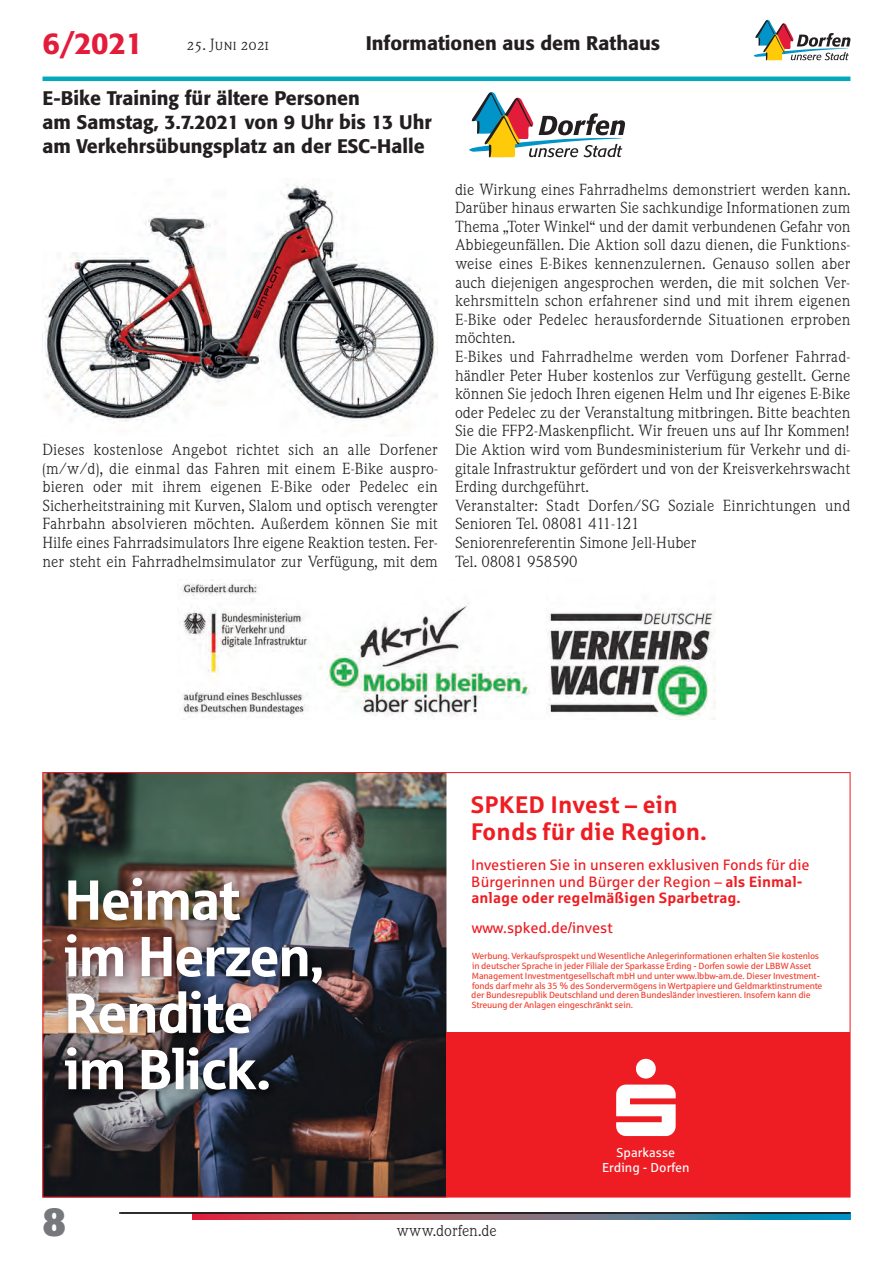
<style>
.page{position:relative;width:893px;height:1263px;background:#fff}
.page>*{position:absolute;margin:0;border:0;box-sizing:border-box;transform-origin:0 0}
.t1{font:56.55px/56.6px "Sparkasse Head";color:#fff}
.t2{font:700 40.5px "Formata";color:#76787b}
.t3{font:500 30px "Formata";color:#e41c3b}
.t4{font:700 24px/27px "Sparkasse Rg";color:#ee1d23}
.t5{font:500 19.5px/24px "Formata";color:#231f20}
.t6{font:15px/18.6px "Weidemann SB";color:#231f20;text-align:justify}
.t7{font:15px/16.5px "Sparkasse Rg";color:#ee1d23}
.t8{font:15px "Weidemann SB Caps";color:#231f20}
.t9{font:12.9px/15px "Sparkasse Rg";color:#fff;text-align:center}
.t10{font:9px/9.8px "Sparkasse Rg";letter-spacing:-.02em;color:#ef3e2e}
.s1{font-weight:700}
</style>
<div class="page">
<svg style="left:754px;top:20px;width:96px;height:40px"></svg>
<svg style="left:192px;top:1214px;width:658px;height:5px;background:#7c697d"></svg>
<hr style="left:119px;top:1212px;width:731px;height:2px;background:#231f20">
<hr style="left:43px;top:77px;width:807px;height:4px;background:#00aabc">
<img style="left:45px;top:178px;width:393px;height:248px">
<img style="left:45px;top:774px;width:401px;height:421px">
<div style="left:446px;top:1032px;width:404px;height:165px;background:#ee1d23"></div>
<img style="left:58px;top:871px;width:275px;height:230px">
<svg style="left:616px;top:1059px;width:60px;height:77px"></svg>
<svg style="left:469px;top:92px;width:156px;height:65px"></svg>
<img style="left:182px;top:579px;width:534px;height:141px">
<h3 class="t3" style="left:43px;top:30px;width:102px">6/2021</h3>
<p class="t8" style="left:187px;top:36px;width:84px">25. Juni 2021</p>
<h3 class="t5" style="left:366px;top:33px;width:296px">Informationen aus dem Rathaus</h3>
<h3 class="t5" style="left:43px;top:88px;width:391px">E-Bike Training für ältere Personen<br>am Samstag, 3.7.2021 von 9 Uhr bis 13 Uhr am Verkehrsübungsplatz an der ESC-Halle</h3>
<p class="t6" style="left:43px;top:440px;width:397px">Dieses kostenlose Angebot richtet sich an alle Dorfener (m/w/d), die einmal das Fahren mit einem E-Bike auspro - bieren oder mit ihrem eigenen E-Bike oder Pedelec ein Sicherheits training mit Kurven, Slalom und optisch verengter Fahrbahn absolvieren möchten. Außerdem können Sie mit Hilfe eines Fahrradsimulators Ihre eigene Reaktion testen. Fer&shy;ner steht ein Fahrradhelmsimulator zur Verfügung, mit dem</p>
<p class="t6" style="left:455px;top:180px;width:397px;text-align:left">die Wirkung eines Fahrradhelms demonstriert werden kann.<br>Darüber hinaus erwarten Sie sachkundige Informationen zum Thema „Toter Winkel“ und der damit verbundenen Gefahr von Abbiegeunfällen. Die Aktion soll dazu dienen, die Funktions&shy;weise eines E-Bikes kennenzulernen. Genauso sollen aber auch diejenigen angesprochen werden, die mit solchen Ver&shy;kehrsmitteln schon erfahrener sind und mit ihrem eigenen E-Bike oder Pedelec herausfordernde Situationen erproben möchten.<br>E-Bikes und Fahrradhelme werden vom Dorfener Fahrrad&shy;händler Peter Huber kostenlos zur Verfügung gestellt. Gerne können Sie jedoch Ihren eigenen Helm und Ihr eigenes E-Bike oder Pedelec zu der Veranstaltung mitbringen. Bitte beachten Sie die FFP2-Maskenpflicht. Wir freuen uns auf Ihr Kommen!<br>Die Aktion wird vom Bundesministerium für Verkehr und di&shy;gitale Infrastruktur gefördert und von der Kreisverkehrswacht Erding durchgeführt.<br>Veranstalter: Stadt Dorfen/SG Soziale Einrichtungen und Senioren Tel. 08081 411-121<br>Seniorenreferentin Simone Jell-Huber<br>Tel. 08081 958590</p>
<h1 class="t1" style="left:65px;top:869px;width:260px">Heimat<br>im Herzen,<br>Rendite im Blick.</h1>
<h3 class="t4" style="left:471px;top:790px;width:238px">SPKED Invest – ein<br>Fonds für die Region.</h3>
<p class="t7" style="left:471px;top:856px;width:340px">Investieren Sie in unseren exklusiven Fonds für die<br>Bürgerinnen und Bürger der Region – <span class="s1">als Einmal&shy;anlage oder regelmäßigen Sparbetrag.</span></p>
<p class="t7" style="left:472px;top:919px;width:142px">www.spked.de/invest</p>
<p class="t10" style="left:471px;top:951px;width:353px">Werbung. Verkaufsprospekt und Wesentliche Anlegerinformationen erhalten Sie kostenlos in deutscher Sprache in jeder Filiale der Sparkasse Erding - Dorfen sowie der LBBW Asset Management Investmentgesellschaft mbH und unter www.lbbw-am.de. Dieser Investment&shy;fonds darf mehr als 35 % des Sondervermögens in Wertpapiere und Geldmarktinstrumente der Bundesrepublik Deutschland und deren Bundesländer investieren. Insofern kann die Streuung der Anlagen eingeschränkt sein.</p>
<p class="t9" style="left:602px;top:1144px;width:89px">Sparkasse<br>Erding - Dorfen</p>
<h2 class="t2" style="left:43px;top:1204px;width:25px">8</h2>
<p class="t6" style="left:396px;top:1222px;width:102px">www.dorfen.de</p>
</div>
